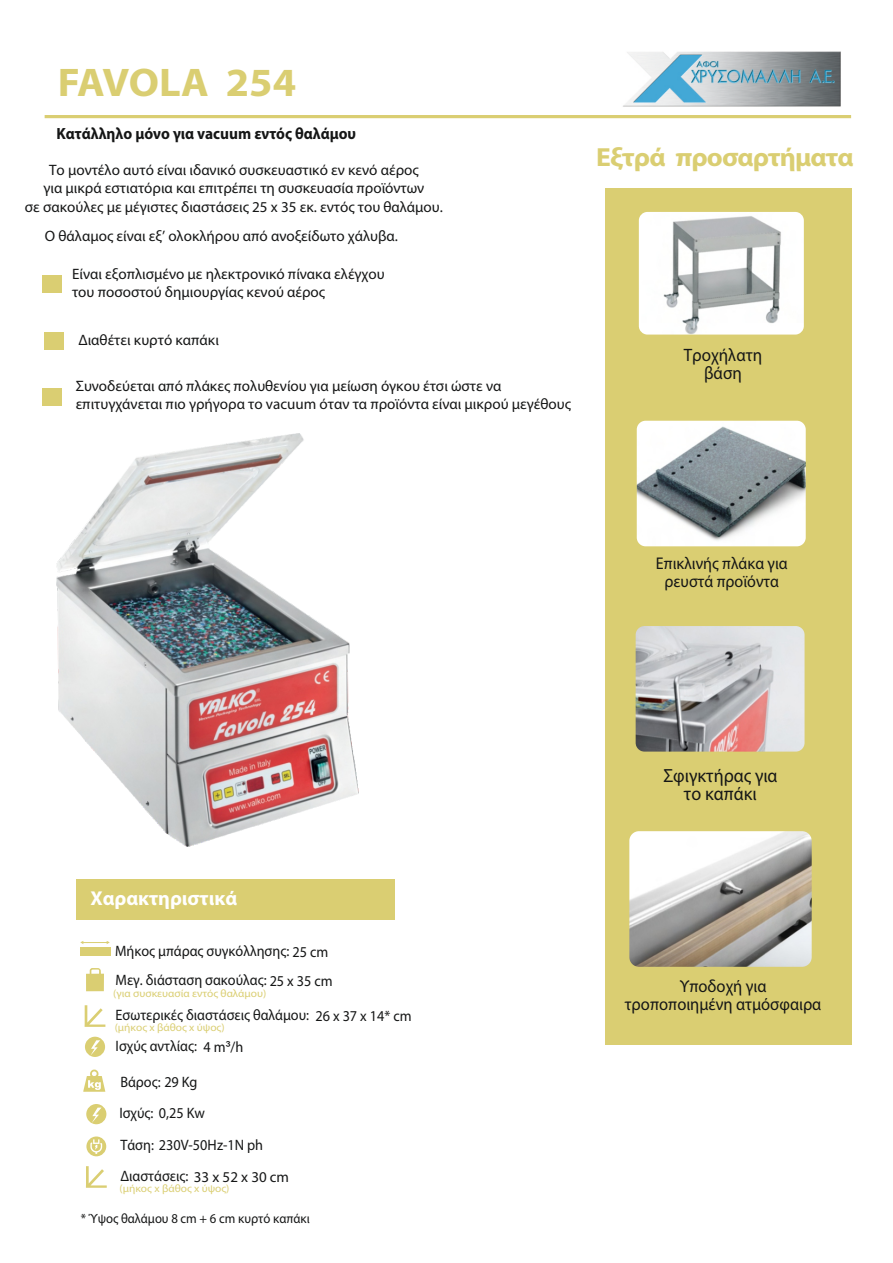
<style>
.page{position:relative;width:893px;height:1263px;background:#fff}
.page>*{position:absolute;margin:0;border:0;box-sizing:border-box;transform-origin:0 0}
.t1{font:700 40.05px "Myriad Pro";color:#dace72;scale:1.05 1}
.t2{font:700 26.25px "Myriad Pro";letter-spacing:-.03em;color:#dace72;scale:1.05 1}
.t3{font:700 20.1px "Myriad Pro";color:#fff}
.t4{font:19.05px/17.7px "Myriad Pro";color:#151616;text-align:center;scale:.94 1}
.t5{font:18px/17.7px "Myriad Pro";color:#151616;text-align:center;scale:.94 1}
.t6{font:17.55px/17.7px "Myriad Pro";color:#151616;text-align:center;scale:.94 1}
.t7{font:16.95px/17.7px "Myriad Pro";color:#151616;text-align:center;scale:.94 1}
.t8{font:700 16.2px "Myriad Pro";color:#151616;scale:.94 1}
.t9{font:15.15px/18.1px "Myriad Pro";color:#151616}
.t10{font:15.15px/31.7px "Myriad Pro";color:#151616;scale:.94 1}
.t11{font:13.5px "Myriad Pro";color:#151616;scale:.94 1}
.t12{font:10.8px "Myriad Pro";color:#dace72;scale:1.06 1}
.s1{font-family:"Arial"}
.s2{font-size:15px}
</style>
<div class="page">
<div style="left:605px;top:188px;width:247px;height:857px;background:#dace72"></div>
<img style="left:56px;top:434px;width:303px;height:412px">
<svg style="left:83px;top:1069px;width:22px;height:23px"></svg>
<div style="left:86px;top:1104px;width:20px;height:20px;background:#dace72;border-radius:50%"></div>
<svg style="left:92px;top:1107px;width:10px;height:16px"></svg>
<svg style="left:86px;top:1136px;width:20px;height:20px"></svg>
<svg style="left:90px;top:1139px;width:12px;height:15px"></svg>
<svg style="left:86px;top:1166px;width:21px;height:22px"></svg>
<div style="left:85px;top:1037px;width:20px;height:20px;background:#dace72;border-radius:50%"></div>
<svg style="left:90px;top:1040px;width:10px;height:16px"></svg>
<div style="left:86px;top:974px;width:18px;height:17px;background:#dace72"></div>
<svg style="left:90px;top:968px;width:11px;height:6px"></svg>
<svg style="left:80px;top:941px;width:30px;height:3px"></svg>
<div style="left:80px;top:947px;width:30px;height:8px;background:#dace72"></div>
<svg style="left:85px;top:1005px;width:20px;height:22px"></svg>
<img style="left:623px;top:51px;width:218px;height:56px">
<hr style="left:45px;top:115px;width:806px;height:3px;background:#dace72">
<div style="left:76px;top:879px;width:319px;height:41px;background:#dace72"></div>
<img style="left:637px;top:210px;width:168px;height:126px;border-radius:10px">
<div style="left:636px;top:209px;width:171px;height:129px;border:3px solid #dace72;border-radius:10px"></div>
<img style="left:635px;top:419px;width:172px;height:129px;border-radius:10px">
<div style="left:634px;top:417px;width:175px;height:132px;border:3px solid #dace72;border-radius:10px"></div>
<img style="left:634px;top:624px;width:172px;height:129px;border-radius:10px">
<div style="left:632px;top:623px;width:176px;height:132px;border:3px solid #dace72;border-radius:10px"></div>
<img style="left:628px;top:829px;width:185px;height:139px;border-radius:11px">
<div style="left:626px;top:828px;width:189px;height:142px;border:3px solid #dace72;border-radius:11px"></div>
<div style="left:42px;top:275px;width:20px;height:17px;background:#dace72"></div>
<div style="left:44px;top:333px;width:19px;height:17px;background:#dace72"></div>
<div style="left:42px;top:388px;width:20px;height:17px;background:#dace72"></div>
<h1 class="t1" style="left:58px;top:66px;width:229px">FAVOLA 254</h1>
<p class="t8" style="left:57px;top:126px;width:320px">Κατάλληλο μόνο για vacuum εντός θαλάμου</p>
<p class="t9" style="left:25px;top:162px;width:420px;text-align:center">Το μοντέλο αυτό είναι ιδανικό συσκευαστικό εν κενό αέρος<br>για μικρά εστιατόρια και επιτρέπει τη συσκευασία προϊόντων<br>σε σακούλες με μέγιστες διαστάσεις 25 x 35 εκ. εντός του θαλάμου.</p>
<p class="t9" style="left:45px;top:228px;width:354px">Ο θάλαμος είναι εξ’ ολοκλήρου από ανοξείδωτο χάλυβα.</p>
<p class="t9" style="left:72px;top:266px;width:314px">Είναι εξοπλισμένο με ηλεκτρονικό πίνακα ελέγχου του ποσοστού δημιουργίας κενού αέρος</p>
<p class="t9" style="left:78px;top:332px;width:142px">Διαθέτει κυρτό καπάκι</p>
<p class="t9" style="left:76px;top:378px;width:497px">Συνοδεύεται από πλάκες πολυθενίου για μείωση όγκου έτσι ώστε να επιτυγχάνεται πιο γρήγορα το vacuum όταν τα προϊόντα είναι μικρού μεγέθους</p>
<h2 class="t2" style="left:596px;top:147px;width:247px">Εξτρά προσαρτήματα</h2>
<p class="t5" style="left:684px;top:348px;width:85px">Τροχήλατη βάση</p>
<p class="t7" style="left:656px;top:556px;width:142px">Επικλινής πλάκα για ρευστά προϊόντα</p>
<h3 class="t3" style="left:90px;top:890px;width:148px">Χαρακτηριστικά</h3>
<p class="t10" style="left:115px;top:938px;width:233px;line-height:29px">Μήκος μπάρας συγκόλλησης: 25 cm<br>Μεγ. διάσταση σακούλας: 25 x 35 cm</p>
<p class="t12" style="left:113px;top:989px;width:146px">(για συσκευασία εντός θαλάμου)</p>
<p class="t10" style="left:116px;top:1000px;width:316px">Εσωτερικές διαστάσεις θαλάμου: 26 x 37 x 14* cm</p>
<p class="t12" style="left:115px;top:1023px;width:105px">(μήκος x βάθος x ύψος)</p>
<p class="t10" style="left:116px;top:1031px;width:137px">Ισχύς αντλίας: 4 m<span class="s1">³</span>/h</p>
<p class="t10" style="left:119px;top:1067px;width:154px">Βάρος: 29 Kg<br>Ισχύς: 0,25 Kw<br>Τάση: 230V-50Hz-1N ph</p>
<p class="t10" style="left:120px;top:1161px;width:181px">Διαστάσεις: <span class="s2">33 x 52 x 30 cm</span></p>
<p class="t12" style="left:120px;top:1184px;width:105px">(μήκος x βάθος x ύψος)</p>
<p class="t11" style="left:81px;top:1213px;width:245px">* Ύψος θαλάμου 8 cm + 6 cm κυρτό καπάκι</p>
<p class="t4" style="left:663px;top:769px;width:123px">Σφιγκτήρας για το καπάκι</p>
<p class="t6" style="left:625px;top:979px;width:211px">Υποδοχή για τροποποιημένη ατμόσφαιρα</p>
</div>
